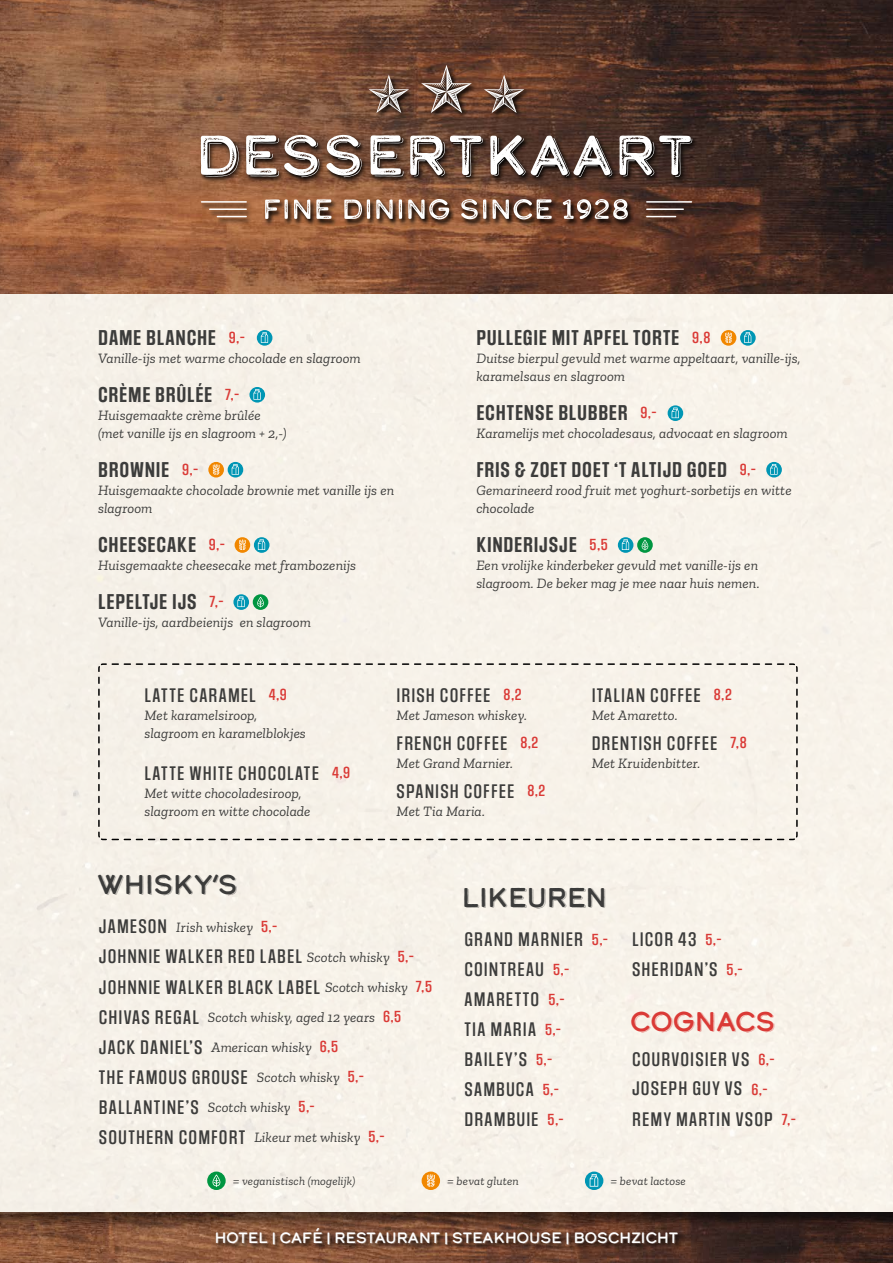
<style>
.page{position:relative;width:893px;height:1263px;background:#fff}
.page>*{position:absolute;margin:0;border:0;box-sizing:border-box;transform-origin:0 0}
.t1{font:27px "Calder Dark Shadow";letter-spacing:-.03em;color:#3c3c3b}
.t2{font:27px "Calder Dark Shadow";letter-spacing:-.03em;color:#da3a36}
.t3{font:600 18px "Social Gothic";letter-spacing:.04em;color:#3c3c3b}
.t4{font:500 16.5px/30px "Social Gothic";letter-spacing:.065em;color:#3c3c3b}
.t5{font:15px "Calder Dark Shadow";letter-spacing:-.03em;color:#fff}
.t6{font:italic 14.25px/18px "Zilla Slab";letter-spacing:.005em;color:#3c3c3b}
.t7{font:italic 12px "Zilla Slab";letter-spacing:.015em;color:#3c3c3b}
.s1{font-weight:500;font-size:13.5px;color:#da3a36}
.s2{font-size:13.5px;color:#da3a36}
.s3{font-family:"Social Gothic";font-weight:500;font-style:normal;font-size:16.5px}
.s4{font-family:"Social Gothic";font-weight:500;font-style:normal;font-size:13.5px;color:#da3a36}
.s5{font-family:"Zilla Slab";font-weight:400;font-style:italic;font-size:14.25px}
</style>
<div class="page">
<div style="left:0;top:295px;width:893px;height:908px;background:#f7f2e9"></div>
<div style="left:0;top:1203px;width:893px;height:60px;background:#000;opacity:.48"></div>
<div style="left:215px;top:1226px;width:470px;height:25px;background:#000;opacity:.75"></div>
<div style="left:0;top:0;width:893px;height:295px;background:#000;opacity:.48"></div>
<svg style="left:368px;top:64px;width:163px;height:55px"></svg>
<svg style="left:421px;top:65px;width:51px;height:48px"></svg>
<svg style="left:484px;top:75px;width:40px;height:38px"></svg>
<svg style="left:369px;top:75px;width:40px;height:38px"></svg>
<svg style="left:200px;top:198px;width:499px;height:29px"></svg>
<svg style="left:265px;top:199px;width:363px;height:20px"></svg>
<hr style="left:202px;top:201px;width:44px;height:2px;background:#fff">
<hr style="left:210px;top:208px;width:36px;height:2px;background:#fff">
<svg style="left:217px;top:216px;width:29px;height:1px"></svg>
<hr style="left:647px;top:201px;width:44px;height:2px;background:#fff">
<hr style="left:647px;top:208px;width:36px;height:2px;background:#fff">
<svg style="left:647px;top:216px;width:29px;height:1px"></svg>
<svg style="left:200px;top:134px;width:499px;height:50px"></svg>
<svg style="left:201px;top:135px;width:491px;height:42px"></svg>
<div style="left:97px;top:663px;width:701px;height:178px;background:#f6f1e9"></div>
<svg style="left:207px;top:1171px;width:19px;height:19px"></svg>
<svg style="left:213px;top:1174px;width:7px;height:13px"></svg>
<div style="left:422px;top:1171px;width:18px;height:19px;background:#f18700;border-radius:50%"></div>
<svg style="left:427px;top:1174px;width:8px;height:13px"></svg>
<svg style="left:585px;top:1171px;width:18px;height:19px"></svg>
<svg style="left:590px;top:1174px;width:8px;height:13px"></svg>
<svg style="left:257px;top:330px;width:15px;height:16px"></svg>
<svg style="left:261px;top:332px;width:7px;height:11px"></svg>
<svg style="left:740px;top:330px;width:16px;height:16px"></svg>
<svg style="left:744px;top:332px;width:7px;height:11px"></svg>
<div style="left:721px;top:330px;width:15px;height:16px;background:#f18700;border-radius:50%"></div>
<svg style="left:725px;top:332px;width:7px;height:11px"></svg>
<svg style="left:668px;top:405px;width:15px;height:16px"></svg>
<svg style="left:672px;top:408px;width:7px;height:10px"></svg>
<svg style="left:766px;top:462px;width:16px;height:15px"></svg>
<svg style="left:770px;top:464px;width:7px;height:11px"></svg>
<svg style="left:637px;top:537px;width:16px;height:16px"></svg>
<svg style="left:642px;top:540px;width:6px;height:10px"></svg>
<svg style="left:618px;top:537px;width:15px;height:16px"></svg>
<svg style="left:622px;top:539px;width:7px;height:11px"></svg>
<svg style="left:249px;top:387px;width:16px;height:16px"></svg>
<svg style="left:253px;top:389px;width:8px;height:11px"></svg>
<svg style="left:228px;top:462px;width:15px;height:15px"></svg>
<svg style="left:232px;top:464px;width:7px;height:11px"></svg>
<svg style="left:208px;top:462px;width:16px;height:15px"></svg>
<svg style="left:213px;top:464px;width:6px;height:11px"></svg>
<svg style="left:254px;top:537px;width:15px;height:16px"></svg>
<svg style="left:258px;top:539px;width:7px;height:11px"></svg>
<div style="left:235px;top:537px;width:15px;height:16px;background:#f18700;border-radius:50%"></div>
<svg style="left:239px;top:539px;width:7px;height:11px"></svg>
<svg style="left:253px;top:594px;width:15px;height:16px"></svg>
<svg style="left:257px;top:597px;width:7px;height:10px"></svg>
<svg style="left:233px;top:594px;width:16px;height:16px"></svg>
<svg style="left:237px;top:596px;width:8px;height:11px"></svg>
<p class="t3" style="left:98px;top:326px;width:148px">DAME BLANCHE <span class="s1">9,-</span></p>
<p class="t6" style="left:98px;top:349px;width:264px">Vanille-ijs met warme chocolade en slagroom</p>
<p class="t3" style="left:98px;top:383px;width:143px">CRÈME BRÛLÉE <span class="s1">7,-</span></p>
<p class="t6" style="left:98px;top:406px;width:190px">Huisgemaakte crème brûlée (met vanille ijs en slagroom + 2,-)</p>
<p class="t3" style="left:98px;top:458px;width:102px">BROWNIE <span class="s1">9,-</span></p>
<p class="t6" style="left:98px;top:481px;width:298px">Huisgemaakte chocolade brownie met vanille ijs en slagroom</p>
<p class="t3" style="left:98px;top:533px;width:128px">CHEESECAKE <span class="s1">9,-</span></p>
<p class="t6" style="left:98px;top:556px;width:260px">Huisgemaakte cheesecake met frambozenijs</p>
<p class="t3" style="left:98px;top:590px;width:127px">LEPELTJE IJS <span class="s1">7,-</span></p>
<p class="t6" style="left:98px;top:613px;width:214px">Vanille-ijs, aardbeienijs en slagroom</p>
<p class="t3" style="left:476px;top:326px;width:236px">PULLEGIE MIT APFEL TORTE <span class="s1">9,8</span></p>
<p class="t6" style="left:476px;top:349px;width:326px">Duitse bierpul gevuld met warme appeltaart, vanille-ijs, karamelsaus en slagroom</p>
<p class="t3" style="left:476px;top:401px;width:182px">ECHTENSE BLUBBER <span class="s1">9,-</span></p>
<p class="t6" style="left:476px;top:424px;width:313px">Karamelijs met chocoladesaus, advocaat en slagroom</p>
<p class="t3" style="left:476px;top:458px;width:281px">FRIS &amp; ZOET DOET ‘T ALTIJD GOED <span class="s1">9,-</span></p>
<p class="t6" style="left:476px;top:481px;width:317px">Gemarineerd rood fruit met yoghurt-sorbetijs en witte chocolade</p>
<p class="t3" style="left:476px;top:533px;width:133px">KINDERIJSJE <span class="s1">5,5</span></p>
<p class="t6" style="left:476px;top:556px;width:285px">Een vrolijke kinderbeker gevuld met vanille-ijs en slagroom. De beker mag je mee naar huis nemen.</p>
<p class="t4" style="left:144px;top:681px;width:144px">LATTE CARAMEL <span class="s2">4,9</span></p>
<p class="t6" style="left:144px;top:706px;width:163px">Met karamelsiroop, slagroom en karamelblokjes</p>
<p class="t4" style="left:144px;top:759px;width:207px">LATTE WHITE CHOCOLATE <span class="s2">4,9</span></p>
<p class="t6" style="left:144px;top:784px;width:167px">Met witte chocoladesiroop, slagroom en witte chocolade</p>
<h1 class="t1" style="left:97px;top:866px;width:143px">WHISKY’S</h1>
<p class="t4" style="left:397px;top:681px;width:126px">IRISH COFFEE <span class="s2">8,2</span></p>
<p class="t6" style="left:397px;top:706px;width:132px">Met Jameson whiskey.</p>
<p class="t4" style="left:397px;top:729px;width:143px">FRENCH COFFEE <span class="s2">8,2</span></p>
<p class="t6" style="left:397px;top:754px;width:118px">Met Grand Marnier.</p>
<p class="t4" style="left:397px;top:777px;width:150px">SPANISH COFFEE <span class="s2">8,2</span></p>
<p class="t6" style="left:397px;top:802px;width:90px">Met Tia Maria.</p>
<p class="t4" style="left:592px;top:681px;width:142px">ITALIAN COFFEE <span class="s2">8,2</span></p>
<p class="t6" style="left:592px;top:706px;width:88px">Met Amaretto.</p>
<p class="t4" style="left:592px;top:729px;width:156px">DRENTISH COFFEE <span class="s2">7,8</span></p>
<p class="t6" style="left:592px;top:754px;width:110px">Met Kruidenbitter.</p>
<h1 class="t1" style="left:461px;top:879px;width:147px">LIKEUREN</h1>
<p class="t6" style="left:99px;top:918px;width:180px"><span class="s3">JAMESON</span> Irish whiskey <span class="s4">5,-</span></p>
<p class="t4" style="left:99px;top:942px;width:335px">JOHNNIE WALKER RED LABEL <span class="s5">Scotch whisky</span> <span class="s2">5,-<br></span>JOHNNIE WALKER BLACK LABEL <span class="s5">Scotch whisky</span> <span class="s2">7,5</span></p>
<p class="t6" style="left:99px;top:1002px;width:304px;line-height:30px"><span class="s3">CHIVAS REGAL</span> Scotch whisky, aged 12 years <span class="s4">6,5<br></span><span class="s3">JACK DANIEL’S</span> American whisky <span class="s4">6,5</span></p>
<p class="t4" style="left:99px;top:1062px;width:287px">THE FAMOUS GROUSE <span class="s5">Scotch whisky</span> <span class="s2">5,-<br></span>BALLANTINE’S <span class="s5">Scotch whisky</span> <span class="s2">5,-<br></span>SOUTHERN COMFORT <span class="s5">Likeur met whisky</span> <span class="s2">5,-</span></p>
<p class="t4" style="left:464px;top:925px;width:145px">GRAND MARNIER <span class="s2">5,-<br></span>COINTREAU <span class="s2">5,-<br></span>AMARETTO <span class="s2">5,-<br></span>TIA MARIA <span class="s2">5,-<br></span>BAILEY’S <span class="s2">5,-<br></span>SAMBUCA <span class="s2">5,-<br></span>DRAMBUIE <span class="s2">5,-</span></p>
<p class="t4" style="left:632px;top:925px;width:112px">LICOR 43 <span class="s2">5,-<br></span>SHERIDAN’S <span class="s2">5,-</span></p>
<h1 class="t2" style="left:630px;top:1003px;width:147px">COGNACS</h1>
<p class="t4" style="left:632px;top:1046px;width:144px;line-height:28.5px">COURVOISIER VS <span class="s2">6,-<br></span>JOSEPH GUY VS <span class="s2">6,-</span></p>
<p class="t4" style="left:632px;top:1105px;width:165px">REMY MARTIN VSOP <span class="s2">7,-</span></p>
<p class="t7" style="left:233px;top:1173px;width:124px">= veganistisch (mogelijk)</p>
<p class="t7" style="left:447px;top:1173px;width:73px">= bevat gluten</p>
<p class="t7" style="left:610px;top:1173px;width:77px">= bevat lactose</p>
<p class="t5" style="left:214px;top:1227px;width:466px">HOTEL | CAFÉ | RESTAURANT | STEAKHOUSE | BOSCHZICHT</p>
</div>
